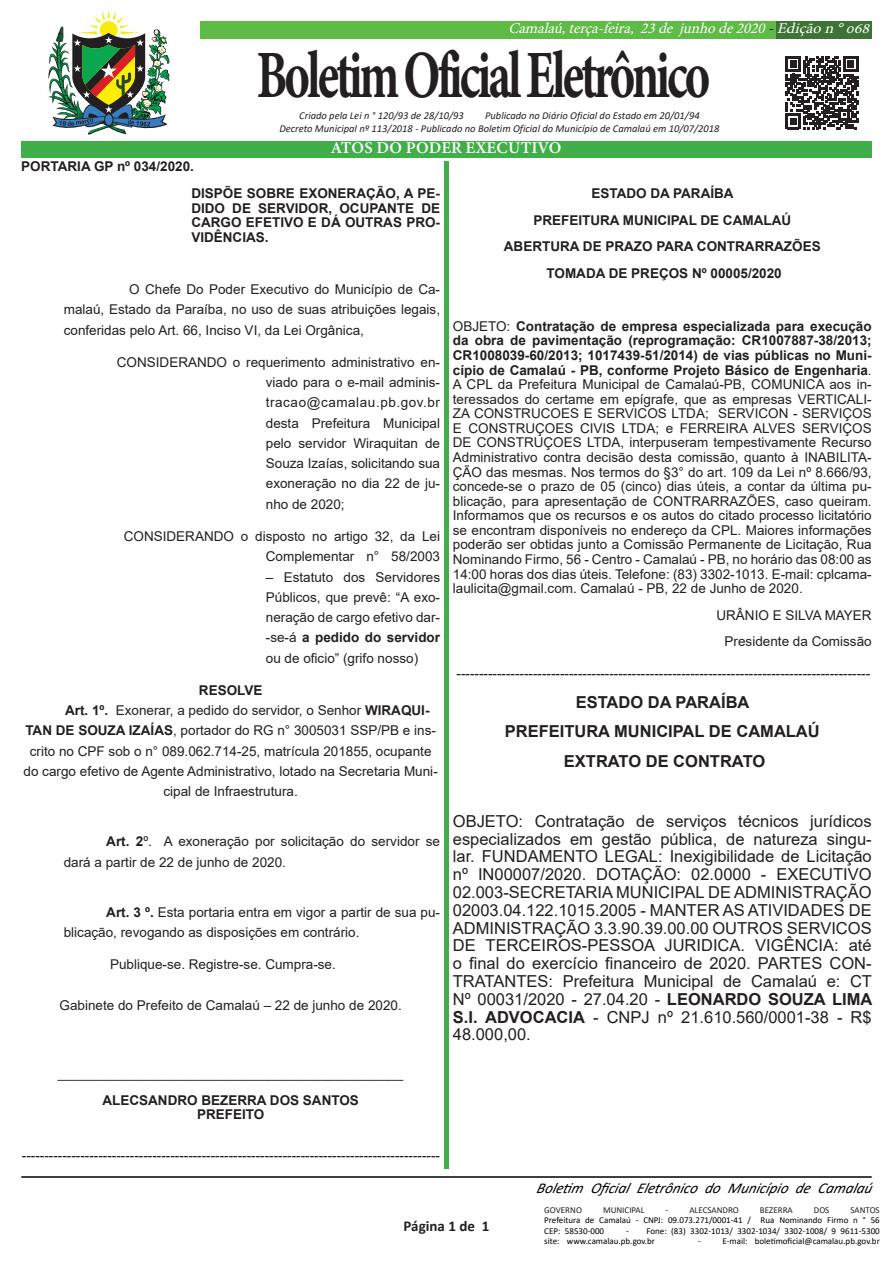
<style>
.page{position:relative;width:893px;height:1263px;background:#fff}
.page>*{position:absolute;margin:0;border:0;box-sizing:border-box;transform-origin:0 0}
.t1{font:67.65px "Minion Variable Concept";letter-spacing:-.045em;color:#231f20;scale:.71 1}
.Normal__Web{font:16.5px/17.9px "Arial";color:#231f20;text-align:justify}
.Normal__Web-2{font:700 16.5px "Arial";color:#231f20}
.t2{font:16.5px "Minion Variable Concept";letter-spacing:.02em;color:#fff}
.t3{font:italic 15px "Minion Pro";color:#fff}
.t4{font:italic 15px "Calibri";color:#000}
.t5{font:700 15px "Calibri";color:#231f20}
.Normal__Web-3{font:13.5px/14.5px "Arial";color:#231f20;text-align:justify}
.Normal__Web-4{font:700 13.5px/14.5px "Arial";color:#231f20;text-align:justify}
.t6{font:italic 10.5px "Calibri";color:#231f20}
.t7{font:9px/10.5px "Calibri";color:#000}
.t8{font:9px "Calibri";color:#231f20}
.s1{color:#000}
.s2{font-weight:700}
</style>
<div class="page">
<div style="left:736px;top:21px;width:136px;height:17px;background:#3e7336"></div>
<div style="left:21px;top:21px;width:755px;height:17px;background:#5dbb46"></div>
<hr style="left:21px;top:1176px;width:851px;height:2px;background:#000">
<div style="left:444px;top:48px;width:5px;height:1121px;background:#40ae49"></div>
<div style="left:19px;top:9px;width:181px;height:132px;background:#fff"></div>
<div style="left:425px;top:40px;width:38px;height:121px;background:#fff"></div>
<svg style="left:48px;top:10px;width:122px;height:125px"></svg>
<svg style="left:104px;top:113px;width:10px;height:14px"></svg>
<div style="left:105px;top:114px;width:8px;height:11px;background:#377dc1;border-radius:50%"></div>
<div style="left:21px;top:141px;width:851px;height:16px;background:#40ae49"></div>
<svg style="left:786px;top:56px;width:72px;height:73px"></svg>
<p class="t3" style="left:508px;top:18px;width:368px">Camalaú,terça-feira, 23de junhode2020<span class="s1">-</span>Ediçãon°068</p>
<p class="t1" style="left:256px;top:28px;width:640px">Boletim Oficial Eletrônico</p>
<p class="t6" style="left:299px;top:108px;width:166px">Criado pela Lei n ° 120/93 de 28/10/93</p>
<p class="t6" style="left:485px;top:108px;width:216px">Publicado no Diário Oficial do Estado em 20/01/94</p>
<p class="t6" style="left:279px;top:121px;width:442px">Decreto Municipal nº 113/2018 - Publicado no Boletim Oficial do Município de Camalaú em 10/07/2018</p>
<p class="t2" style="left:332px;top:136px;width:231px">ATOS DO PODER EXECUTIVO</p>
<p class="Normal__Web-4" style="left:21px;top:160px;width:174px">PORTARIA GP nº 034/2020.</p>
<p class="Normal__Web-4" style="left:191px;top:186px;width:250px">DISPÕE SOBRE EXONERAÇÃO, A PE-DIDO DE SERVIDOR, OCUPANTE DE CARGO EFETIVO E DÁ OUTRAS PRO-VIDÊNCIAS.</p>
<p class="Normal__Web-3" style="left:64px;top:279px;width:378px;line-height:20.2px;text-indent:65px">O Chefe Do Poder Executivo do Município de Ca&shy;malaú, Estado da Paraíba, no uso de suas atribuições legais, conferidas pelo Art. 66, Inciso VI, da Lei Orgânica,</p>
<p class="Normal__Web-3" style="left:266px;top:352px;width:176px;line-height:20.2px;text-indent:-149px">CONSIDERANDO o requerimento administrativo en&shy;viado para o e-mail adminis&shy;tracao@camalau.pb.gov.br desta Prefeitura Municipal pelo servidor Wiraquitan de Souza Izaías, solicitando sua exoneração no dia 22 de ju&shy;nho de 2020;</p>
<p class="Normal__Web-3" style="left:124px;top:526px;width:318px;line-height:20.2px;text-align:right">CONSIDERANDO o disposto no artigo 32, da Lei<br>Complementar n° 58/2003</p>
<p class="Normal__Web-3" style="left:266px;top:566px;width:176px;line-height:20.2px">– Estatuto dos Servidores Públicos, que prevê: “A exo&shy;neração de cargo efetivo dar--se-á <span class="s2">a pedido do servidor </span>ou de oficio” (grifo nosso)</p>
<p class="Normal__Web-4" style="left:199px;top:683px;width:65px">RESOLVE</p>
<p class="Normal__Web-3" style="left:65px;top:703px;width:366px"><span class="s2">Art. 1º.</span> Exonerar, a pedido do servidor, o Senhor <span class="s2">WIRAQUI-</span></p>
<p class="Normal__Web-3" style="left:25px;top:723px;width:412px"><span class="s2">TAN DE SOUZA IZAÍAS</span>, portador do RG n° 3005031 SSP/PB e ins-</p>
<p class="Normal__Web-3" style="left:30px;top:743px;width:403px">crito no CPF sob o n° 089.062.714-25, matrícula 201855, ocupante</p>
<p class="Normal__Web-3" style="left:24px;top:764px;width:416px">do cargo efetivo de Agente Administrativo, lotado na Secretaria Muni-</p>
<p class="Normal__Web-3" style="left:164px;top:784px;width:136px">cipal de Infraestrutura.</p>
<p class="Normal__Web-3" style="left:64px;top:831px;width:378px;line-height:20.2px;text-indent:43px"><span class="s2">Art. 2</span>º. A exoneração por solicitação do servidor se dará a partir de 22 de junho de 2020.</p>
<p class="Normal__Web-3" style="left:64px;top:902px;width:378px;line-height:20.2px;text-indent:43px"><span class="s2">Art. 3 º.</span> Esta portaria entra em vigor a partir de sua pu&shy;blicação, revogando as disposições em contrário.</p>
<p class="Normal__Web-3" style="left:110px;top:957px;width:227px">Publique-se. Registre-se. Cumpra-se.</p>
<p class="Normal__Web-3" style="left:60px;top:998px;width:344px">Gabinete do Prefeito de Camalaú – 22 de junho de 2020.</p>
<p class="Normal__Web-4" style="left:591px;top:186px;width:144px">ESTADO DA PARAÍBA</p>
<p class="Normal__Web-4" style="left:533px;top:213px;width:259px">PREFEITURA MUNICIPAL DE CAMALAÚ</p>
<p class="Normal__Web-4" style="left:504px;top:239px;width:318px">ABERTURA DE PRAZO PARA CONTRARRAZÕES</p>
<p class="Normal__Web-4" style="left:546px;top:266px;width:237px">TOMADA DE PREÇOS Nº 00005/2020</p>
<p class="Normal__Web-3" style="left:453px;top:319px;width:420px">OBJETO: <span class="s2">Contratação de empresa especializada para execução da obra de pavimentação (reprogramação: CR1007887-38/2013; CR1008039-60/2013; 1017439-51/2014) de vias públicas no Muni&shy;cípio de Camalaú - PB, conforme Projeto Básico de Engenharia</span>.<br>A CPL da Prefeitura Municipal de Camalaú-PB, COMUNICA aos in&shy;teressados do certame em epígrafe, que as empresas VERTICALI-ZA CONSTRUCOES E SERVICOS LTDA; SERVICON - SERVIÇOS E CONSTRUÇOES CIVIS LTDA; e FERREIRA ALVES SERVIÇOS DE CONSTRUÇOES LTDA, interpuseram tempestivamente Recurso Administrativo contra decisão desta comissão, quanto à INABILITA-ÇÃO das mesmas. Nos termos do §3° do art. 109 da Lei nº 8.666/93, concede-se o prazo de 05 (cinco) dias úteis, a contar da última pu&shy;blicação, para apresentação de CONTRARRAZÕES, caso queiram.<br>Informamos que os recursos e os autos do citado processo licitatório se encontram disponíveis no endereço da CPL. Maiores informações poderão ser obtidas junto a Comissão Permanente de Licitação, Rua Nominando Firmo, 56 - Centro - Camalaú - PB, no horário das 08:00 as 14:00 horas dos dias úteis. Telefone: (83) 3302-1013. E-mail: cplcama&shy;laulicita@gmail.com. Camalaú - PB, 22 de Junho de 2020.</p>
<p class="Normal__Web-3" style="left:716px;top:608px;width:157px">URÂNIO E SILVA MAYER</p>
<p class="Normal__Web-3" style="left:725px;top:634px;width:149px">Presidente da Comissão</p>
<p class="Normal__Web-3" style="left:457px;top:666px;width:415px">--------------------------------------------------------------------------------------------</p>
<p class="Normal__Web-2" style="left:576px;top:690px;width:175px">ESTADO DA PARAÍBA</p>
<p class="Normal__Web-2" style="left:505px;top:720px;width:317px">PREFEITURA MUNICIPAL DE CAMALAÚ</p>
<p class="Normal__Web-2" style="left:564px;top:750px;width:203px">EXTRATO DE CONTRATO</p>
<p class="Normal__Web" style="left:453px;top:812px;width:421px">OBJETO: Contratação de serviços técnicos jurídicos especializados em gestão pública, de natureza singu&shy;lar. FUNDAMENTO LEGAL: Inexigibilidade de Licitação nº IN00007/2020. DOTAÇÃO: 02.0000 - EXECUTIVO 02.003-SECRETARIA MUNICIPAL DE ADMINISTRAÇÃO 02003.04.122.1015.2005 - MANTER AS ATIVIDADES DE ADMINISTRAÇÃO 3.3.90.39.00.00 OUTROS SERVICOS DE TERCEIROS-PESSOA JURIDICA. VIGÊNCIA: até o final do exercício financeiro de 2020. PARTES CON-TRATANTES: Prefeitura Municipal de Camalaú e: CT Nº 00031/2020 - 27.04.20 - <span class="s2">LEONARDO SOUZA LIMA S.I. ADVOCACIA</span> - CNPJ nº 21.610.560/0001-38 - R$ 48.000,00.</p>
<p class="Normal__Web-3" style="left:58px;top:1066px;width:347px">______________________________________________</p>
<p class="Normal__Web-4" style="left:102px;top:1093px;width:258px;text-align:center">ALECSANDRO BEZERRA DOS SANTOS<br>PREFEITO</p>
<p class="Normal__Web-3" style="left:22px;top:1148px;width:420px">---------------------------------------------------------------------------------------------</p>
<p class="t4" style="left:536px;top:1178px;width:342px">Boletim Oficial Eletrônico do Município de Camalaú</p>
<p class="t5" style="left:404px;top:1215px;width:87px">Página 1 de 1</p>
<p class="t8" style="left:544px;top:1203px;width:39px">GOVERNO</p>
<p class="t8" style="left:603px;top:1203px;width:43px">MUNICIPAL</p>
<p class="t8" style="left:666px;top:1203px;width:75px">- ALECSANDRO</p>
<p class="t8" style="left:760px;top:1203px;width:34px">BEZERRA</p>
<p class="t8" style="left:814px;top:1203px;width:17px">DOS</p>
<p class="t8" style="left:850px;top:1203px;width:31px">SANTOS</p>
<p class="t7" style="left:544px;top:1214px;width:337px">Prefeitura de Camalaú - CNPJ: 09.073.271/0001-41 / Rua Nominando Firmo n ° 56<br>CEP: 58530-000</p>
<p class="t7" style="left:544px;top:1225px;width:337px;text-indent:82px">- Fone: (83) 3302-1013/ 3302-1034/ 3302-1008/ 9 9611-5300 site: www.camalau.pb.gov.br</p>
<p class="t7" style="left:698px;top:1235px;width:183px">- E-mail: boletimoficial@camalau.pb.gov.br</p>
</div>
